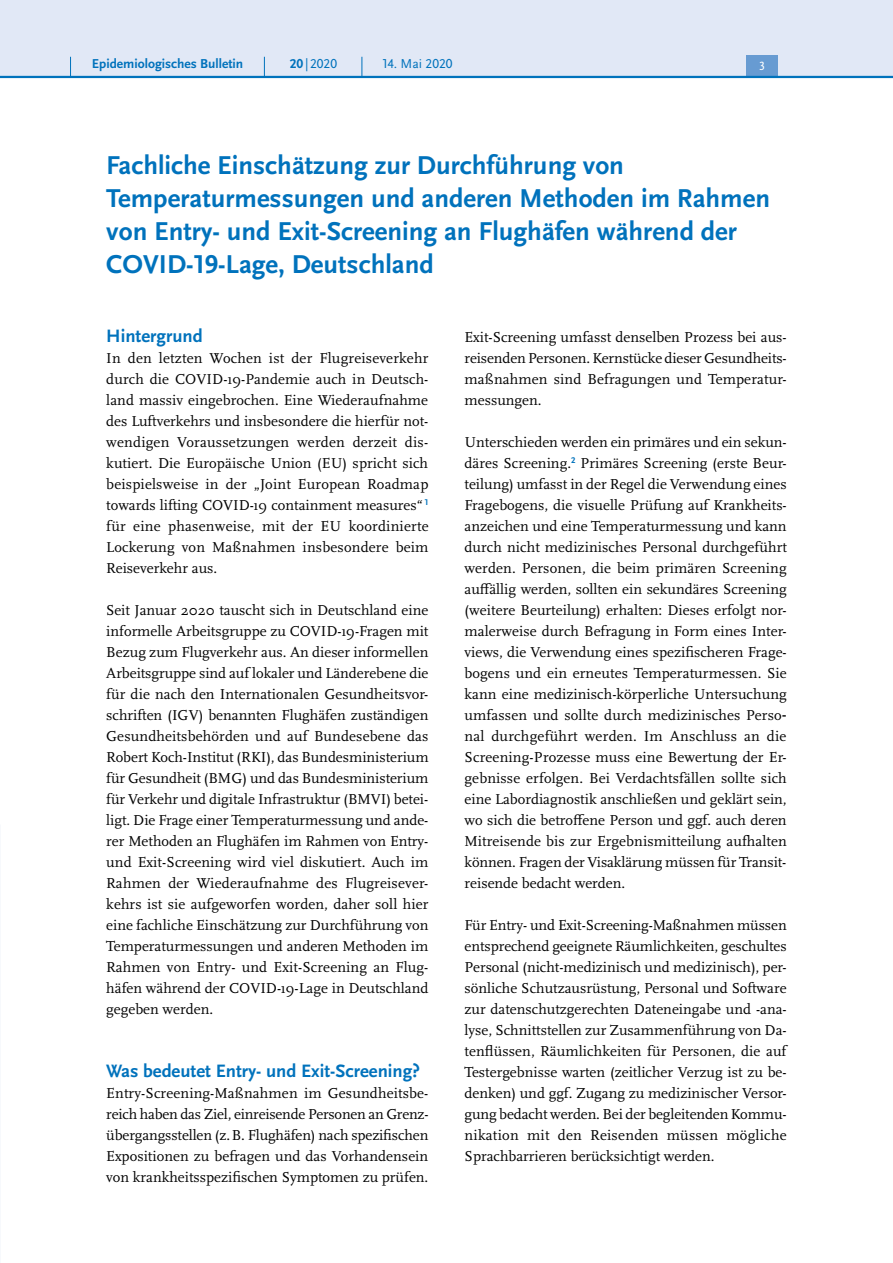
<style>
.page{position:relative;width:893px;height:1263px;background:#fff}
.page>*{position:absolute;margin:0;border:0;box-sizing:border-box;transform-origin:0 0}
.H2{font:700 27px/33px "Scala Sans Pro";color:#0072bc}
.H3___allterste{font:700 18.75px "Scala Sans Pro";color:#0072bc}
.P_-_Fließtext{font:15px/21px "Scala Pro";color:#000;text-align:justify}
.t1{font:700 13.5px "Scala Sans Pro";color:#0072bc}
.t2{font:13.5px "Scala Sans Pro";color:#0072bc}
.t3{font:12.45px "Scala Sans Pro";color:#fff}
.s1{font-weight:700}
</style>
<div class="page">
<div style="left:0;top:0;width:893px;height:77px;background:#e1e8f6"></div>
<div style="left:746px;top:55px;width:32px;height:21px;background:#679bd2"></div>
<hr style="left:0;top:76px;width:893px;height:2px;background:#0072bc">
<svg style="left:70px;top:57px;width:1px;height:19px"></svg>
<svg style="left:264px;top:57px;width:1px;height:19px"></svg>
<svg style="left:362px;top:57px;width:1px;height:19px"></svg>
<p class="t1" style="left:92px;top:55px;width:153px">Epidemiologisches Bulletin</p>
<p class="t2" style="left:290px;top:55px;width:49px"><span class="s1">20</span>|2020</p>
<p class="t2" style="left:383px;top:55px;width:71px">14. Mai 2020</p>
<p class="t3" style="left:759px;top:59px;width:7px">3</p>
<h2 class="H2" style="left:106px;top:148px;width:665px">Fachliche Einschätzung zur Durchführung von Temperaturmessungen und anderen Methoden im Rahmen von Entry- und Exit-Screening an Flughäfen während der COVID-19-Lage, Deutschland</h2>
<h3 class="H3___allterste" style="left:106px;top:324px;width:98px">Hintergrund</h3>
<p class="P_-_Fließtext" style="left:106px;top:347px;width:324px">In den letzten Wochen ist der Flugreiseverkehr durch die COVID-19-Pandemie auch in Deutsch&shy;land massiv eingebrochen. Eine Wiederaufnahme des Luftverkehrs und insbesondere die hierfür not&shy;wendigen Voraussetzungen werden derzeit dis&shy;kutiert. Die Europäische Union (EU) spricht sich beispielsweise in der „Joint European Roadmap towards lifting COVID-19 containment measures“ <sup>1 </sup>für eine phasenweise, mit der EU koordinierte Lockerung von Maßnahmen insbesondere beim Reiseverkehr aus.</p>
<p class="P_-_Fließtext" style="left:106px;top:599px;width:324px">Seit Januar 2020 tauscht sich in Deutschland eine informelle Arbeitsgruppe zu COVID-19-Fragen mit Bezug zum Flugverkehr aus. An dieser informellen Arbeitsgruppe sind auf lokaler und Länderebene die für die nach den Internationalen Gesundheitsvor&shy;schriften (IGV) benannten Flughäfen zuständigen Gesundheitsbehörden und auf Bundesebene das Robert Koch-Institut (RKI), das Bundesministerium für Gesundheit (BMG) und das Bundesministerium für Verkehr und digitale Infrastruktur (BMVI) betei&shy;ligt. Die Frage einer Temperaturmessung und ande&shy;rer Methoden an Flughäfen im Rahmen von Entry&shy;und Exit-Screening wird viel diskutiert. Auch im Rahmen der Wiederaufnahme des Flugreisever&shy;kehrs ist sie aufgeworfen worden, daher soll hier eine fachliche Einschätzung zur Durchführung von Temperaturmessungen und anderen Methoden im Rahmen von Entry- und Exit-Screening an Flug&shy;häfen während der COVID-19-Lage in Deutschland gegeben werden.</p>
<h3 class="H3___allterste" style="left:106px;top:1059px;width:315px">Was bedeutet Entry- und Exit-Screening?</h3>
<p class="P_-_Fließtext" style="left:106px;top:1082px;width:324px">Entry-Screening-Maßnahmen im Gesundheitsbe&shy;reich haben das Ziel, einreisende Personen an Grenz&shy;übergangsstellen (z.B. Flughäfen) nach spezifischen Expositionen zu befragen und das Vorhandensein von krankheitsspezifischen Symptomen zu prüfen.</p>
<p class="P_-_Fließtext" style="left:465px;top:326px;width:324px">Exit-Screening umfasst denselben Prozess bei aus&shy;reisenden Personen. Kernstücke dieser Gesundheits&shy;maßnahmen sind Befragungen und Temperatur&shy;messungen.</p>
<p class="P_-_Fließtext" style="left:465px;top:431px;width:324px">Unterschieden werden ein primäres und ein sekun&shy;däres Screening.<sup>2</sup> Primäres Screening (erste Beur&shy;teilung) umfasst in der Regel die Verwendung eines Fragebogens, die visuelle Prüfung auf Krankheits&shy;anzeichen und eine Temperaturmessung und kann durch nicht medizinisches Personal durchgeführt werden. Personen, die beim primären Screening auffällig werden, sollten ein sekundäres Screening (weitere Beurteilung) erhalten: Dieses erfolgt nor&shy;malerweise durch Befragung in Form eines Inter&shy;views, die Verwendung eines spezifischeren Frage&shy;bogens und ein erneutes Temperaturmessen. Sie kann eine medizinisch-körperliche Untersuchung umfassen und sollte durch medizinisches Perso&shy;nal durchgeführt werden. Im Anschluss an die Screening-Prozesse muss eine Bewertung der Er&shy;gebnisse erfolgen. Bei Verdachtsfällen sollte sich eine Labordiagnostik anschließen und geklärt sein, wo sich die betroffene Person und ggf. auch deren Mitreisende bis zur Ergebnismitteilung aufhalten können. Fragen der Visaklärung müssen für Transit&shy;reisende bedacht werden.</p>
<p class="P_-_Fließtext" style="left:465px;top:914px;width:324px">Für Entry- und Exit-Screening-Maßnahmen müssen entsprechend geeignete Räumlichkeiten, geschultes Personal (nicht-medizinisch und medizinisch), per&shy;sönliche Schutzausrüstung, Personal und Software zur datenschutzgerechten Dateneingabe und -ana&shy;lyse, Schnittstellen zur Zusammenführung von Da&shy;tenflüssen, Räumlichkeiten für Personen, die auf Testergebnisse warten (zeitlicher Verzug ist zu be&shy;denken) und ggf. Zugang zu medizinischer Versor&shy;gung bedacht werden. Bei der begleitenden Kommu&shy;nikation mit den Reisenden müssen mögliche Sprachbarrieren berücksichtigt werden.</p>
</div>
